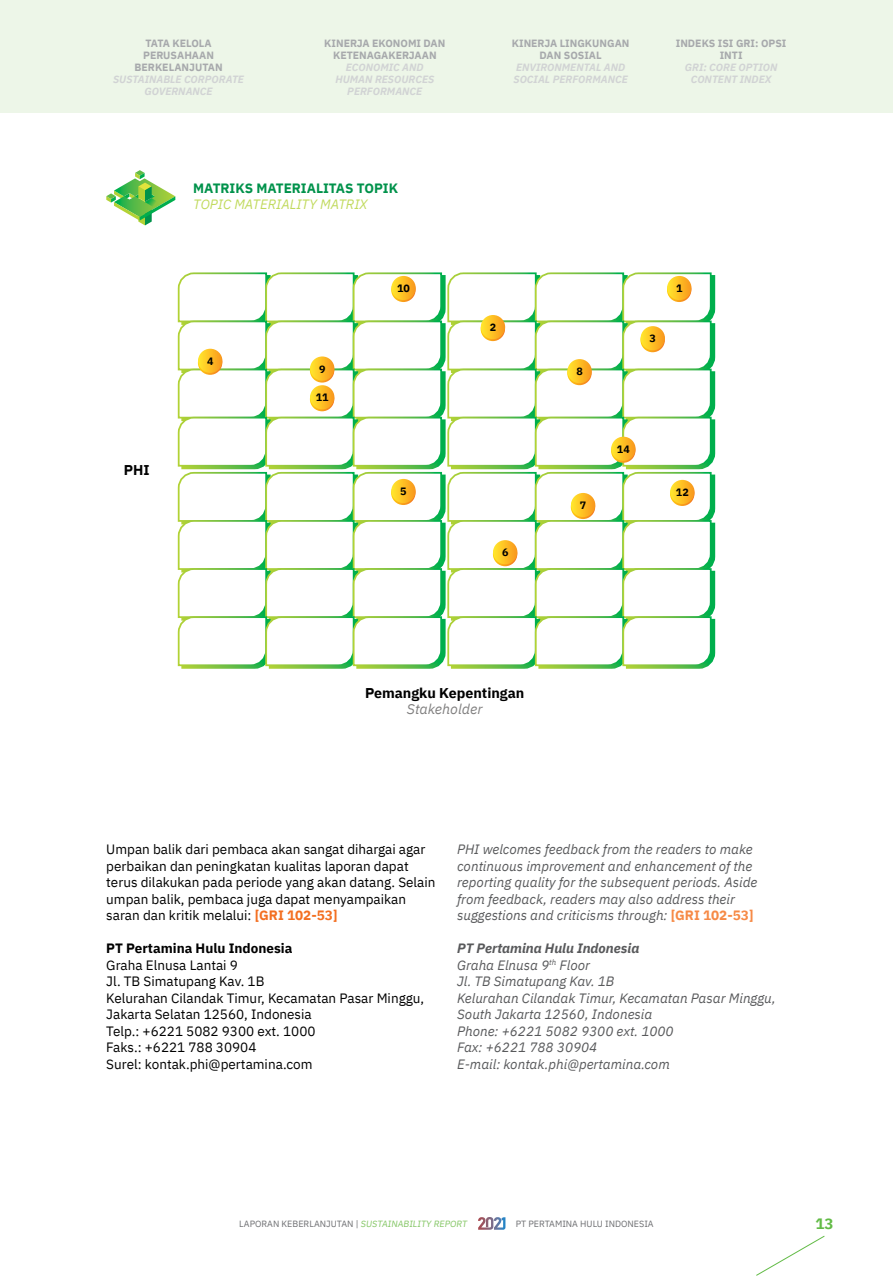
<style>
.page{position:relative;width:893px;height:1276px;background:#fff}
.page>*{position:absolute;margin:0;border:0;box-sizing:border-box;transform-origin:0 0}
.t1{font:700 15px "IBM Plex Sans";color:#62bb46}
.t2{font:700 14.1px "IBM Plex Sans";color:#000}
.t3{font:italic 14.1px "IBM Plex Sans";color:#818080}
.t4{font:italic 13.5px/16.5px "IBM Plex Sans";color:#58595b}
.t5{font:13.5px/16.5px "IBM Plex Sans";color:#000}
.t6{font:700 13.5px "IBM Plex Sans";color:#000}
.t7{font:700 13.5px "IBM Plex Sans";color:#00924b}
.t8{font:italic 13.5px "IBM Plex Sans";color:#c1da5e}
.t9{font:700 10.65px "IBM Plex Sans";color:#000}
.t10{font:italic 700 10.5px/12px "IBM Plex Sans";color:#d1d3d4;text-align:center}
.t11{font:700 10.5px/12px "IBM Plex Sans";color:#a7a9ac;text-align:center}
.t12{font:9px "IBM Plex Sans";color:#6d6e71}
.s1{font-weight:700;color:#f36f21}
.s2{font-weight:700;font-style:normal;color:#f68a46}
.s3{font-weight:700}
.s4{color:#84c665}
</style>
<div class="page">
<svg style="left:106px;top:170px;width:69px;height:55px"></svg>
<svg style="left:177px;top:272px;width:539px;height:397px"></svg>
<svg style="left:391px;top:278px;width:25px;height:24px"></svg>
<svg style="left:391px;top:276px;width:25px;height:24px"></svg>
<svg style="left:667px;top:278px;width:24px;height:24px"></svg>
<div style="left:667px;top:276px;width:24px;height:24px;background:linear-gradient(to right,#ffe72b,#fa9d1d);border-radius:12px"></div>
<svg style="left:640px;top:328px;width:25px;height:24px"></svg>
<div style="left:641px;top:326px;width:24px;height:24px;background:linear-gradient(to right,#ffe527,#fa9e25);border-radius:12px"></div>
<svg style="left:567px;top:361px;width:25px;height:24px"></svg>
<svg style="left:567px;top:359px;width:25px;height:24px"></svg>
<svg style="left:481px;top:317px;width:24px;height:24px"></svg>
<div style="left:481px;top:315px;width:24px;height:24px;background:linear-gradient(to right,#ffe72b,#f89c1e);border-radius:12px"></div>
<svg style="left:670px;top:482px;width:24px;height:24px"></svg>
<svg style="left:670px;top:480px;width:25px;height:24px"></svg>
<svg style="left:571px;top:495px;width:24px;height:24px"></svg>
<div style="left:571px;top:493px;width:24px;height:24px;background:linear-gradient(to right,#ffe72b,#fa9c1e);border-radius:12px"></div>
<svg style="left:493px;top:542px;width:24px;height:24px"></svg>
<div style="left:493px;top:540px;width:24px;height:24px;background:linear-gradient(to right,#ffe72b,#fa9d1f);border-radius:12px"></div>
<svg style="left:391px;top:481px;width:24px;height:24px"></svg>
<svg style="left:391px;top:479px;width:25px;height:24px"></svg>
<svg style="left:310px;top:358px;width:24px;height:24px"></svg>
<div style="left:310px;top:356px;width:24px;height:25px;background:linear-gradient(to right,#ffe72a,#fa9d21);border-radius:12px"></div>
<svg style="left:198px;top:351px;width:24px;height:24px"></svg>
<div style="left:198px;top:349px;width:24px;height:24px;background:linear-gradient(to right,#ffe72b,#fa9c1d);border-radius:12px"></div>
<svg style="left:310px;top:387px;width:24px;height:24px"></svg>
<div style="left:310px;top:385px;width:24px;height:24px;background:linear-gradient(to right,#ffe72b,#fa9d1f);border-radius:12px"></div>
<svg style="left:611px;top:438px;width:24px;height:25px"></svg>
<svg style="left:611px;top:437px;width:25px;height:24px"></svg>
<div style="left:0;top:0;width:893px;height:112px;background:#edf6e8"></div>
<svg style="left:478px;top:1217px;width:27px;height:12px"></svg>
<svg style="left:756px;top:1235px;width:69px;height:41px"></svg>
<p class="t11" style="left:135px;top:36px;width:90px">TATA KELOLA<br>PERUSAHAAN<br>BERKELANJUTAN</p>
<p class="t10" style="left:113px;top:72px;width:132px">SUSTAINABLE CORPORATE<br>GOVERNANCE</p>
<p class="t11" style="left:324px;top:37px;width:123px">KINERJA EKONOMI DAN<br>KETENAGAKERJAAN</p>
<p class="t10" style="left:335px;top:61px;width:100px">ECONOMIC AND<br>HUMAN RESOURCES<br>PERFORMANCE</p>
<p class="t7" style="left:193px;top:177px;width:206px">MATRIKS MATERIALITAS TOPIK</p>
<p class="t8" style="left:193px;top:194px;width:176px">TOPIC MATERIALITY MATRIX</p>
<p class="t11" style="left:512px;top:36px;width:119px">KINERJA LINGKUNGAN<br>DAN SOSIAL</p>
<p class="t10" style="left:513px;top:60px;width:116px;text-align:left">ENVIRONMENTAL AND<br>SOCIAL PERFORMANCE</p>
<p class="t11" style="left:676px;top:36px;width:112px">INDEKS ISI GRI: OPSI<br>INTI</p>
<p class="t10" style="left:685px;top:60px;width:94px">GRI: CORE OPTION<br>CONTENT INDEX</p>
<p class="t9" style="left:397px;top:280px;width:14px">10</p>
<p class="t9" style="left:676px;top:280px;width:8px">1</p>
<p class="t2" style="left:124px;top:459px;width:27px">PHI</p>
<p class="t9" style="left:207px;top:352px;width:8px">4</p>
<p class="t9" style="left:319px;top:360px;width:8px">9</p>
<p class="t9" style="left:316px;top:389px;width:14px">11</p>
<p class="t9" style="left:400px;top:483px;width:8px">5</p>
<p class="t9" style="left:490px;top:319px;width:8px">2</p>
<p class="t9" style="left:502px;top:544px;width:8px">6</p>
<p class="t2" style="left:365px;top:681px;width:161px">Pemangku Kepentingan</p>
<p class="t3" style="left:407px;top:698px;width:77px">Stakeholder</p>
<p class="t9" style="left:576px;top:363px;width:8px">8</p>
<p class="t9" style="left:580px;top:497px;width:8px">7</p>
<p class="t9" style="left:650px;top:330px;width:8px">3</p>
<p class="t9" style="left:617px;top:440px;width:14px">14</p>
<p class="t9" style="left:676px;top:483px;width:14px">12</p>
<p class="t5" style="left:106px;top:840px;width:331px">Umpan balik dari pembaca akan sangat dihargai agar perbaikan dan peningkatan kualitas laporan dapat terus dilakukan pada periode yang akan datang. Selain umpan balik, pembaca juga dapat menyampaikan saran dan kritik melalui: <span class="s1">[GRI 102-53]</span></p>
<p class="t6" style="left:106px;top:937px;width:188px">PT Pertamina Hulu Indonesia</p>
<p class="t5" style="left:106px;top:955px;width:319px">Graha Elnusa Lantai 9<br>Jl. TB Simatupang Kav. 1B<br>Kelurahan Cilandak Timur, Kecamatan Pasar Minggu,<br>Jakarta Selatan 12560, Indonesia<br>Telp.: +6221 5082 9300 ext. 1000<br>Faks.: +6221 788 30904<br>Surel: kontak.phi@pertamina.com</p>
<p class="t4" style="left:457px;top:840px;width:302px">PHI welcomes feedback from the readers to make continuous improvement and enhancement of the reporting quality for the subsequent periods. Aside from feedback, readers may also address their suggestions and criticisms through: <span class="s2">[GRI 102-53]</span></p>
<p class="t4" style="left:457px;top:939px;width:320px"><span class="s3">PT Pertamina Hulu Indonesia<br></span>Graha Elnusa 9<sup>th</sup> Floor<br>Jl. TB Simatupang Kav. 1B<br>Kelurahan Cilandak Timur, Kecamatan Pasar Minggu,<br>South Jakarta 12560, Indonesia<br>Phone: +6221 5082 9300 ext. 1000<br>Fax: +6221 788 30904<br>E-mail: kontak.phi@pertamina.com</p>
<p class="t12" style="left:239px;top:1217px;width:231px">LAPORAN KEBERLANJUTAN | <span class="s4">SUSTAINABILITY REPORT</span></p>
<p class="t12" style="left:516px;top:1217px;width:139px">PT PERTAMINA HULU INDONESIA</p>
<p class="t1" style="left:816px;top:1211px;width:19px">13</p>
</div>
